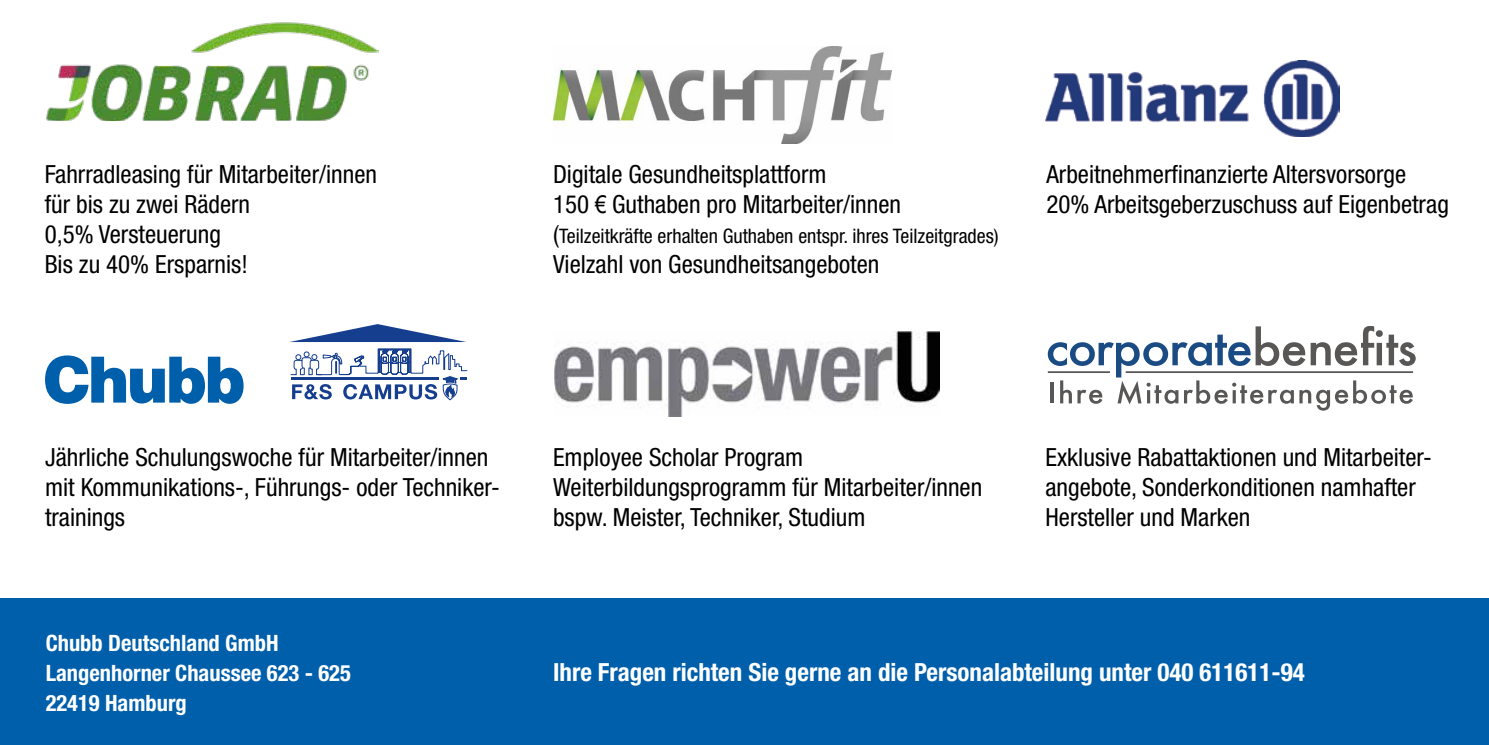
<style>
.page{position:relative;width:1489px;height:745px;background:#fff}
.page>*{position:absolute;margin:0;border:0;box-sizing:border-box;transform-origin:0 0}
.t1{font:condensed 25px/30px "Helvetica Neue";color:#000}
.t2{font:700 condensed 25px "Helvetica Neue";color:#fff}
.t3{font:700 condensed 22.5px/30px "Helvetica Neue";color:#fff}
.t4{font:condensed 20px "Helvetica Neue";color:#000}
.s1{font-family:"Arial Narrow";font-stretch:normal}
.s2{font-size:25px}
</style>
<div class="page">
<div style="left:0;top:598px;width:1488px;height:146px;background:#005faa"></div>
<img style="left:46px;top:22px;width:332px;height:99px">
<img style="left:553px;top:47px;width:338px;height:97px">
<img style="left:1045px;top:61px;width:294px;height:75px">
<svg style="left:1047px;top:326px;width:368px;height:84px"></svg>
<hr style="left:1047px;top:371px;width:62px;height:2px;background:#585756">
<hr style="left:1125px;top:371px;width:287px;height:2px;background:#585756">
<img style="left:554px;top:331px;width:385px;height:85px">
<svg style="left:45px;top:355px;width:198px;height:48px"></svg>
<svg style="left:290px;top:324px;width:176px;height:18px"></svg>
<svg style="left:290px;top:348px;width:177px;height:51px"></svg>
<p class="t1" style="left:45px;top:159px;width:334px">Fahrradleasing für Mitarbeiter/innen für bis zu zwei Rädern<br>0,5% Versteuerung<br>Bis zu 40% Ersparnis!</p>
<p class="t1" style="left:553px;top:158px;width:349px">Digitale Gesundheitsplattform<br>150 <span class="s1">€</span> Guthaben pro Mitarbeiter/innen</p>
<p class="t4" style="left:553px;top:224px;width:447px"><span class="s2">(</span>Teilzeitkräfte erhalten Guthaben entspr. ihres Teilzeitgrades)</p>
<p class="t1" style="left:553px;top:248px;width:328px">Vielzahl von Gesundheitsangeboten</p>
<p class="t1" style="left:1046px;top:159px;width:404px">Arbeitnehmerfinanzierte Altersvorsorge<br>20% Arbeitsgeberzuschuss auf Eigenbetrag</p>
<p class="t1" style="left:45px;top:442px;width:456px">Jährliche Schulungswoche für Mitarbeiter/innen mit Kommunikations-, Führungs- oder Techniker&shy;trainings</p>
<p class="t1" style="left:553px;top:442px;width:431px">Employee Scholar Program<br>Weiterbildungsprogramm für Mitarbeiter/innen bspw. Meister, Techniker, Studium</p>
<p class="t1" style="left:1045px;top:442px;width:388px">Exklusive Rabattaktionen und Mitarbeiter&shy;angebote, Sonderkonditionen namhafter<br>Hersteller und Marken</p>
<p class="t3" style="left:46px;top:627px;width:307px">Chubb Deutschland GmbH<br>Langenhorner Chaussee 623 - 625<br>22419 Hamburg</p>
<p class="t2" style="left:553px;top:656px;width:753px">Ihre Fragen richten Sie gerne an die Personalabteilung unter 040 611611-94</p>
</div>
